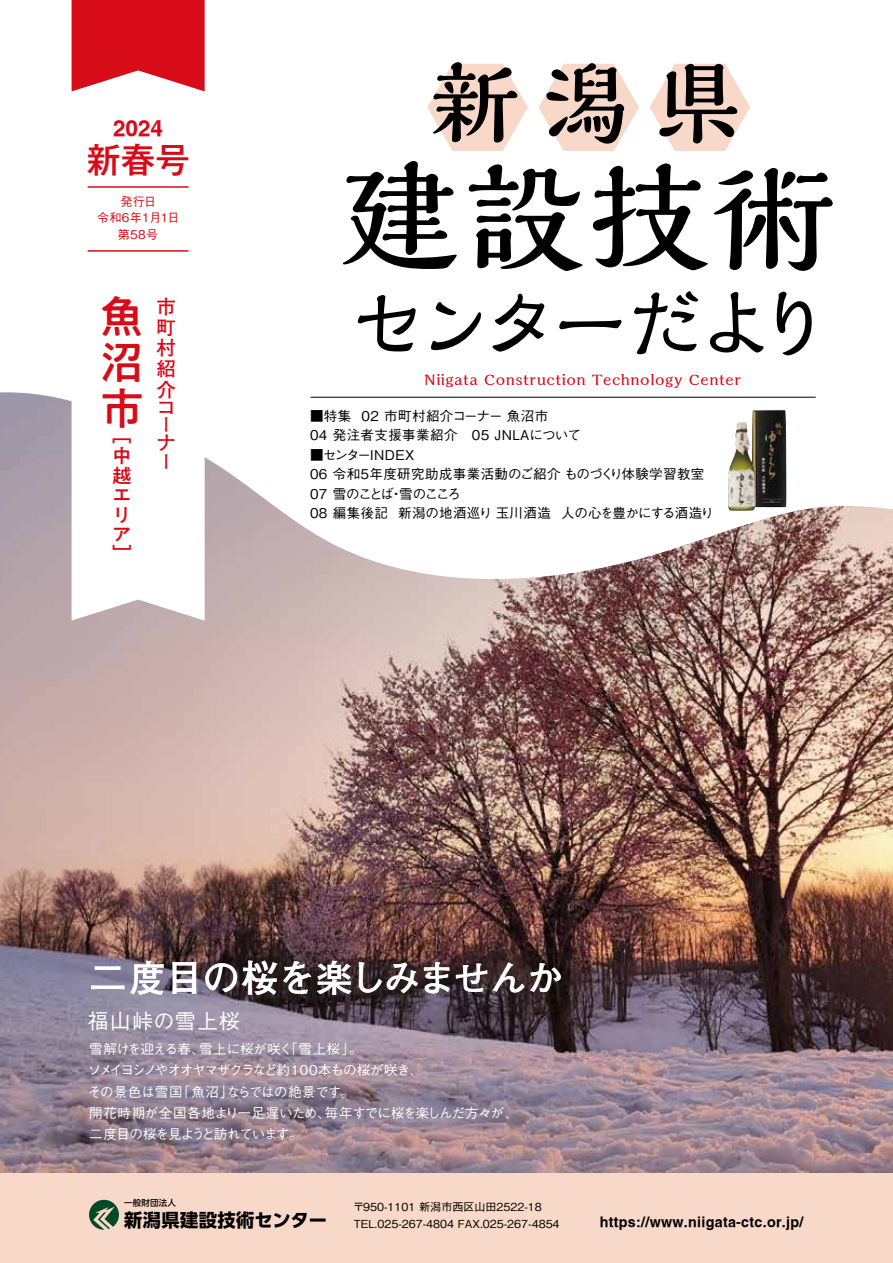
<style>
.page{position:relative;width:893px;height:1263px;background:#fff}
.page>*{position:absolute;margin:0;border:0;box-sizing:border-box;transform-origin:0 0}
.t1{font:700 120px "Kaimin Tu Std";color:#000}
.t2{font:700 90px "Kaimin Tu Std";color:#000}
.t3{font:700 79.5px "Kaimin Tu Std";letter-spacing:-.15em;color:#000}
.t4{font:500 44.1px/46.2px "PA1 Gothic Std";color:#d80c18;text-align:justify}
.t5{font:700 37.5px "Futo Go B101 Pr 5";letter-spacing:-.02em;color:#fff}
.t6{font:500 34.5px "Gothic MB101 Pr 5";color:#d80c18}
.t7{font:700 22.5px "Helvetica Bo";color:#d80c18}
.t8{font:500 21px "Gothic BBB Pr 5";letter-spacing:.05em;color:#fff}
.t9{font:700 19.5px/20.5px "Futo Go B101 Pr 5";color:#d80c18}
.t10{font:500 19.5px/19.8px "PA1 Gothic Std";color:#d80c18}
.t11{font:700 18.3px "UD Shin Go Pr 6 N";letter-spacing:.02em;color:#000}
.t12{font:700 15px "Kaimin Tu Std";letter-spacing:.04em;color:#d80c18}
.t13{font:700 14.25px "Helvetica Bo";letter-spacing:.02em;color:#000}
.t14{font:500 13.5px/19.5px "Gothic BBB Pr 5";letter-spacing:.03em;color:#000}
.t15{font:500 13.5px/21px "Gothic BBB Pr 5";letter-spacing:-.055em;color:#fff}
.t16{font:500 12px/16.5px "Gothic BBB Pr 5";letter-spacing:.03em;color:#d80c18;text-align:center}
.t17{font:500 11.1px/16.5px "Gothic BBB Pr 5";color:#000}
.t18{font:500 8.55px "UD Shin Go Pr 6 N";letter-spacing:.02em;color:#000}
</style>
<div class="page">
<img style="left:0;top:392px;width:893px;height:782px">
<div style="left:0;top:1174px;width:893px;height:89px;background:#f8d8c8"></div>
<svg style="left:89px;top:1200px;width:30px;height:30px"></svg>
<svg style="left:72px;top:91px;width:133px;height:530px"></svg>
<svg style="left:72px;top:0;width:133px;height:91px"></svg>
<hr style="left:88px;top:186px;width:101px;height:2px;background:#d80c18">
<hr style="left:88px;top:250px;width:101px;height:2px;background:#d80c18">
<svg style="left:427px;top:64px;width:101px;height:87px"></svg>
<svg style="left:538px;top:64px;width:101px;height:87px"></svg>
<svg style="left:650px;top:64px;width:100px;height:87px"></svg>
<hr style="left:311px;top:397px;width:505px;height:1px;background:#000">
<img style="left:0;top:321px;width:1px;height:172px">
<img style="left:728px;top:410px;width:58px;height:101px">
<h3 class="t7" style="left:113px;top:114px;width:52px">2024</h3>
<h3 class="t6" style="left:86px;top:132px;width:105px">新春号</h3>
<p class="t16" style="left:97px;top:192px;width:84px">発行日<br>令和6年1月1日第58号</p>
<h3 class="t4" style="left:100px;top:297px;width:43px">魚沼市</h3>
<h3 class="t10" style="left:112px;top:427px;width:20px">﹇中越エリア﹈</h3>
<h3 class="t9" style="left:157px;top:295px;width:21px;text-align:justify">市町村紹介</h3>
<h3 class="t9" style="left:157px;top:398px;width:18px;line-height:16.8px">コー</h3>
<h3 class="t9" style="left:157px;top:432px;width:20px;line-height:18.6px">ナー</h3>
<h2 class="t2" style="left:430px;top:41px;width:315px">新潟県</h2>
<h1 class="t1" style="left:339px;top:135px;width:496px">建設技術</h1>
<h3 class="t3" style="left:349px;top:268px;width:487px">センターだより</h3>
<p class="t12" style="left:424px;top:369px;width:318px">Niigata Construction Technology Center</p>
<p class="t14" style="left:310px;top:405px;width:272px">■特集 02 市町村紹介コーナー 魚沼市<br>04 発注者支援事業紹介　05 JNLAについて</p>
<p class="t14" style="left:310px;top:444px;width:406px">■センターINDEX<br>06 令和5年度研究助成事業活動のご紹介 ものづくり体験学習教室<br>07 雪のことば・雪のこころ<br>08 編集後記 新潟の地酒巡り 玉川酒造 人の心を豊かにする酒造り</p>
<h3 class="t5" style="left:89px;top:948px;width:476px">二度目の桜を楽しみませんか</h3>
<h3 class="t8" style="left:88px;top:1004px;width:154px">福山峠の雪上桜</h3>
<p class="t15" style="left:88px;top:1038px;width:432px">雪解けを迎える春、雪上に桜が咲く「雪上桜」。<br>ソメイヨシノやオオヤマザクラなど約100本もの桜が咲き、<br>その景色は雪国「魚沼」ならではの絶景です。<br>開花時期が全国各地より一足遅いため、毎年すでに桜を楽しんだ方々が、二度目の桜を見ようと訪れています。</p>
<p class="t18" style="left:124px;top:1196px;width:53px">一般財団法人</p>
<h3 class="t11" style="left:124px;top:1205px;width:204px">新潟県建設技術センター</h3>
<p class="t13" style="left:600px;top:1213px;width:205px">https://www.niigata-ctc.or.jp/</p>
<p class="t17" style="left:353px;top:1198px;width:208px">〒950-1101 新潟市西区山田2522-18<br>TEL.025-267-4804 FAX.025-267-4854</p>
</div>
